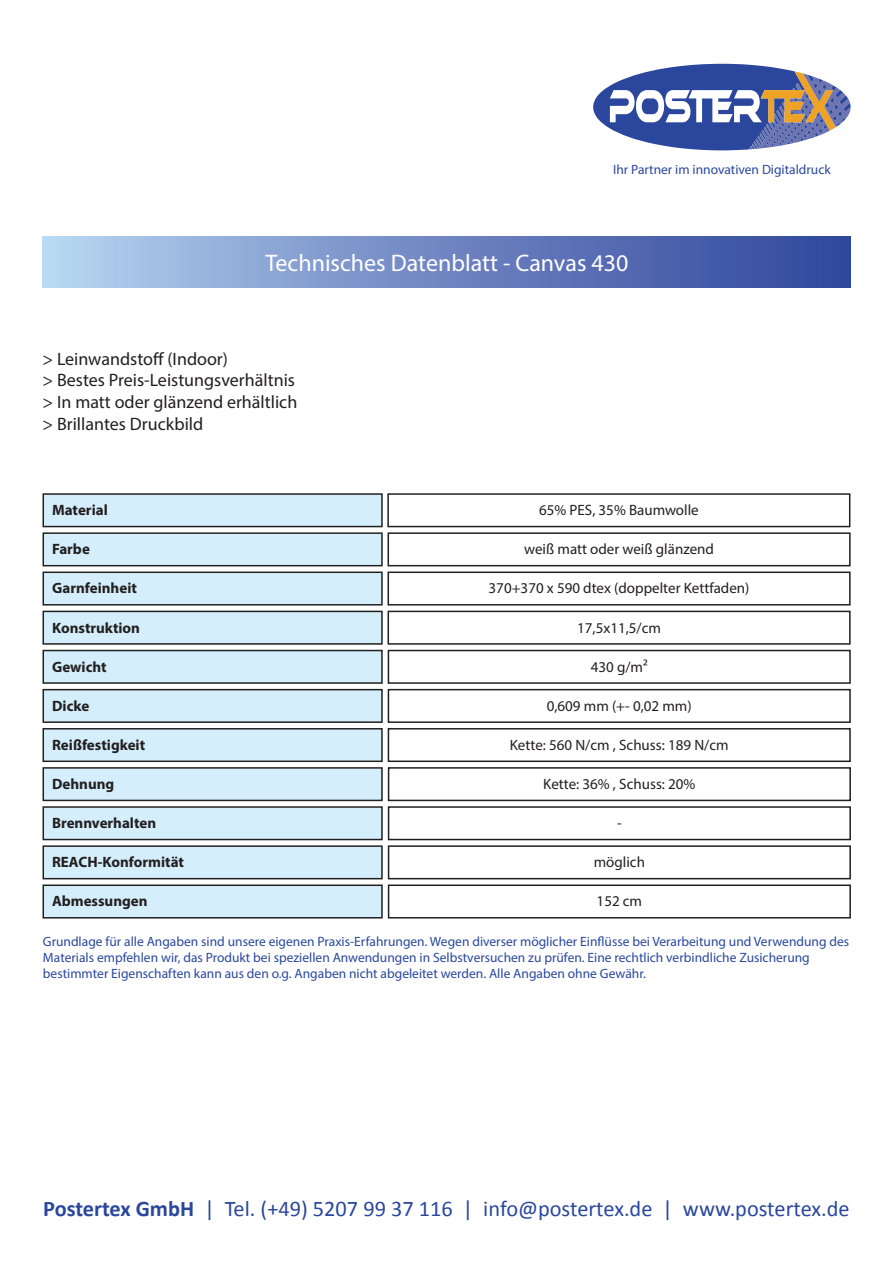
<style>
.page{position:relative;width:893px;height:1263px;background:#fff}
.page>*{position:absolute;margin:0;border:0;box-sizing:border-box;transform-origin:0 0}
.t1{font:24px "Myriad Pro";color:#fff}
.t2{font:22.35px "Calibri";color:#2a479d}
.t3{font:18px/21.6px "Myriad Pro";color:#231f20}
.t4{font:15px "Myriad Pro";color:#231f20}
.t5{font:700 15px "Myriad Pro";color:#231f20}
.t6{font:13.5px/16.2px "Myriad Pro";color:#2a479d}
.s1{font-weight:700}
</style>
<div class="page">
<svg style="left:593px;top:64px;width:258px;height:86px"></svg>
<div style="left:43px;top:236px;width:807px;height:51px;background:linear-gradient(to right,#b5d1ee,#2d4199)"></div>
<div style="left:43px;top:533px;width:339px;height:33px;background:#d4effb"></div>
<div style="left:43px;top:532px;width:340px;height:34px;border:2px solid #231f20"></div>
<div style="left:43px;top:572px;width:339px;height:33px;background:#d4effb"></div>
<div style="left:43px;top:571px;width:340px;height:34px;border:2px solid #231f20"></div>
<div style="left:43px;top:611px;width:339px;height:33px;background:#d4effb"></div>
<div style="left:43px;top:611px;width:340px;height:34px;border:2px solid #231f20"></div>
<div style="left:43px;top:650px;width:339px;height:33px;background:#d4effb"></div>
<div style="left:43px;top:650px;width:340px;height:34px;border:2px solid #231f20"></div>
<div style="left:43px;top:690px;width:339px;height:32px;background:#d4effb"></div>
<div style="left:43px;top:689px;width:340px;height:34px;border:2px solid #231f20"></div>
<div style="left:43px;top:729px;width:339px;height:32px;background:#d4effb"></div>
<div style="left:43px;top:728px;width:340px;height:34px;border:2px solid #231f20"></div>
<div style="left:43px;top:768px;width:339px;height:32px;background:#d4effb"></div>
<div style="left:43px;top:767px;width:340px;height:34px;border:2px solid #231f20"></div>
<div style="left:43px;top:807px;width:339px;height:32px;background:#d4effb"></div>
<div style="left:43px;top:806px;width:340px;height:34px;border:2px solid #231f20"></div>
<div style="left:43px;top:846px;width:339px;height:33px;background:#d4effb"></div>
<div style="left:43px;top:845px;width:340px;height:34px;border:2px solid #231f20"></div>
<div style="left:43px;top:885px;width:339px;height:33px;background:#d4effb"></div>
<div style="left:43px;top:884px;width:340px;height:34px;border:2px solid #231f20"></div>
<div style="left:43px;top:494px;width:339px;height:32px;background:#d4effb"></div>
<div style="left:43px;top:493px;width:340px;height:34px;border:2px solid #231f20"></div>
<div style="left:387px;top:493px;width:463px;height:34px;border:2px solid #231f20"></div>
<div style="left:388px;top:532px;width:463px;height:34px;border:2px solid #231f20"></div>
<div style="left:388px;top:571px;width:463px;height:34px;border:2px solid #231f20"></div>
<div style="left:388px;top:611px;width:463px;height:34px;border:2px solid #231f20"></div>
<div style="left:388px;top:650px;width:463px;height:34px;border:2px solid #231f20"></div>
<div style="left:388px;top:689px;width:463px;height:34px;border:2px solid #231f20"></div>
<div style="left:388px;top:728px;width:463px;height:34px;border:2px solid #231f20"></div>
<div style="left:388px;top:767px;width:463px;height:34px;border:2px solid #231f20"></div>
<div style="left:388px;top:806px;width:463px;height:34px;border:2px solid #231f20"></div>
<div style="left:388px;top:845px;width:463px;height:34px;border:2px solid #231f20"></div>
<div style="left:388px;top:884px;width:463px;height:34px;border:2px solid #231f20"></div>
<p class="t6" style="left:613px;top:162px;width:219px">Ihr Partner im innovativen Digitaldruck</p>
<h1 class="t1" style="left:265px;top:248px;width:365px">Technisches Datenblatt - Canvas 430</h1>
<h3 class="t3" style="left:43px;top:348px;width:256px">&gt; Leinwandstoff (Indoor)<br>&gt; Bestes Preis-Leistungsverhältnis &gt; In matt oder glänzend erhältlich &gt; Brillantes Druckbild</h3>
<p class="t5" style="left:52px;top:500px;width:57px">Material</p>
<p class="t5" style="left:52px;top:539px;width:39px">Farbe</p>
<p class="t5" style="left:52px;top:579px;width:86px">Garnfeinheit</p>
<p class="t5" style="left:52px;top:618px;width:90px">Konstruktion</p>
<p class="t5" style="left:52px;top:657px;width:56px">Gewicht</p>
<p class="t5" style="left:52px;top:696px;width:39px">Dicke</p>
<p class="t5" style="left:52px;top:735px;width:95px">Reißfestigkeit</p>
<p class="t5" style="left:52px;top:774px;width:64px">Dehnung</p>
<p class="t5" style="left:52px;top:813px;width:106px">Brennverhalten</p>
<p class="t5" style="left:52px;top:852px;width:133px">REACH-Konformität</p>
<p class="t5" style="left:52px;top:891px;width:97px">Abmessungen</p>
<p class="t4" style="left:539px;top:501px;width:161px">65% PES, 35% Baumwolle</p>
<p class="t4" style="left:524px;top:540px;width:191px">weiß matt oder weiß glänzend</p>
<p class="t4" style="left:489px;top:579px;width:262px">370+370 x 590 dtex (doppelter Kettfaden)</p>
<p class="t4" style="left:577px;top:618px;width:85px">17,5x11,5/cm</p>
<p class="t4" style="left:591px;top:657px;width:58px">430 g/m²</p>
<p class="t4" style="left:547px;top:696px;width:146px">0,609 mm (+- 0,02 mm)</p>
<p class="t4" style="left:510px;top:736px;width:220px">Kette: 560 N/cm , Schuss: 189 N/cm</p>
<p class="t4" style="left:543px;top:775px;width:154px">Kette: 36% , Schuss: 20%</p>
<p class="t4" style="left:617px;top:814px;width:6px">-</p>
<p class="t4" style="left:594px;top:853px;width:53px">möglich</p>
<p class="t4" style="left:597px;top:892px;width:47px">152 cm</p>
<p class="t6" style="left:43px;top:933px;width:808px">Grundlage für alle Angaben sind unsere eigenen Praxis-Erfahrungen. Wegen diverser möglicher Einflüsse bei Verarbeitung und Verwendung des<br>Materials empfehlen wir, das Produkt bei speziellen Anwendungen in Selbstversuchen zu prüfen. Eine rechtlich verbindliche Zusicherung bestimmter Eigenschaften kann aus den o.g. Angaben nicht abgeleitet werden. Alle Angaben ohne Gewähr.</p>
<h2 class="t2" style="left:43px;top:1194px;width:808px"><span class="s1">Postertex GmbH</span> | Tel. (+49) 5207 99 37 116 | info@postertex.de | www.postertex.de</h2>
</div>
